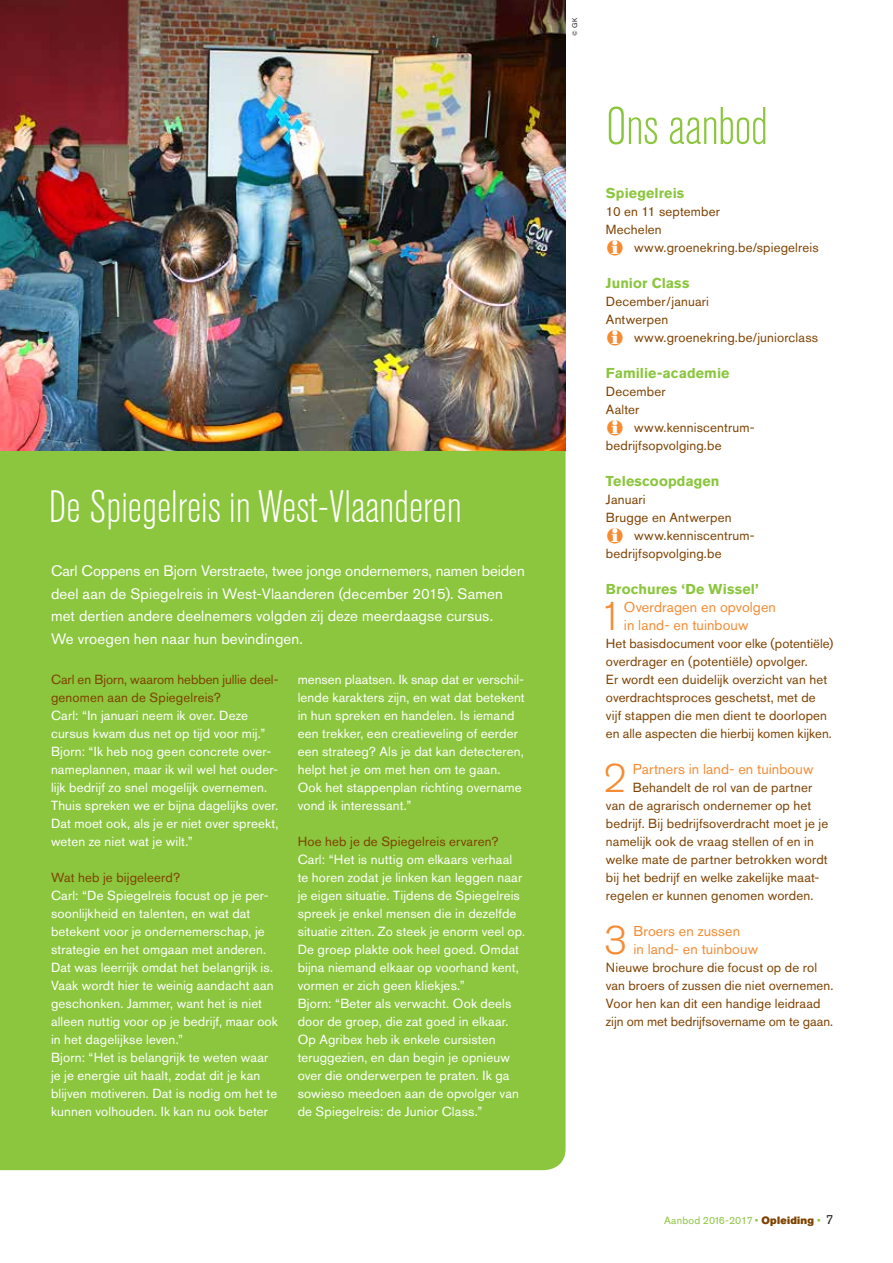
<style>
.page{position:relative;width:893px;height:1263px;background:#fff}
.page>*{position:absolute;margin:0;border:0;box-sizing:border-box;transform-origin:0 0}
.t1{font:300 condensed 52.5px "Akzidenz Grotesk Pro";letter-spacing:-.01em;color:#8bc63e}
.t2{font:300 condensed 45px "Akzidenz Grotesk Pro";color:#fff}
.t3{font:300 39.75px "Akzidenz Grotesk Pro";color:#f58b32}
.t4{font:15px/22.5px "Akzidenz Grotesk Pro";letter-spacing:.005em;color:#fff}
.t5{font:14.25px/18px "Akzidenz Grotesk Pro";letter-spacing:.01em;color:#f58b32}
.t6{font:700 14.25px "Akzidenz Grotesk Pro";letter-spacing:.005em;color:#8bc63e}
.t7{font:13.2px/18px "Akzidenz Grotesk Pro";letter-spacing:.015em;color:#fff}
.t8{font:13.2px/18px "Akzidenz Grotesk Pro";letter-spacing:.01em;color:#7e4200}
.t9{font:10.5px "Akzidenz Grotesk Pro";letter-spacing:.01em;color:#8bc63e}
.t10{font:6.75px "Akzidenz Grotesk Pro";color:#231f20}
.s1{font-family:"Akzidenz Grotesk Pro Super";color:#7e4200}
.s2{font-size:13.2px;color:#231f20}
</style>
<div class="page">
<div style="left:0;top:450px;width:566px;height:720px;background:#8bc63e"></div>
<img style="left:0;top:0;width:566px;height:450px">
<h2 class="t2" style="left:49px;top:477px;width:414px">De Spiegelreis in West-Vlaanderen</h2>
<p class="t4" style="left:51px;top:559px;width:475px">Carl Coppens en Bjorn Verstraete, twee jonge ondernemers, namen beiden deel aan de Spiegelreis in West-Vlaanderen (december 2015). Samen met dertien andere deelnemers volgden zij deze meerdaagse cursus.<br>We vroegen hen naar hun bevindingen.</p>
<p class="t8" style="left:51px;top:670px;width:229px">Carl en Bjorn, waarom hebben jullie deel&shy;genomen aan de Spiegelreis?</p>
<p class="t7" style="left:51px;top:706px;width:229px">Carl: “In januari neem ik over. Deze cursus kwam dus net op tijd voor mij.” Bjorn: “Ik heb nog geen concrete over&shy;nameplannen, maar ik wil wel het ouder&shy;lijk bedrijf zo snel mogelijk overnemen.<br>Thuis spreken we er bijna dagelijks over.<br>Dat moet ook, als je er niet over spreekt, weten ze niet wat je wilt.”</p>
<p class="t8" style="left:51px;top:868px;width:131px">Wat heb je bijgeleerd?</p>
<p class="t7" style="left:51px;top:886px;width:228px">Carl: “De Spiegelreis focust op je per&shy;soonlijkheid en talenten, en wat dat betekent voor je ondernemerschap, je strategie en het omgaan met anderen.<br>Dat was leerrijk omdat het belangrijk is.<br>Vaak wordt hier te weinig aandacht aan geschonken. Jammer, want het is niet alleen nuttig voor op je bedrijf, maar ook in het dagelijkse leven.”<br>Bjorn: “Het is belangrijk te weten waar je je energie uit haalt, zodat dit je kan blijven motiveren. Dat is nodig om het te kunnen volhouden. Ik kan nu ook beter</p>
<p class="t7" style="left:298px;top:670px;width:229px">mensen plaatsen. Ik snap dat er verschil&shy;lende karakters zijn, en wat dat betekent in hun spreken en handelen. Is iemand een trekker, een creatieveling of eerder een strateeg? Als je dat kan detecteren, helpt het je om met hen om te gaan.<br>Ook het stappenplan richting overname vond ik interessant.”</p>
<p class="t8" style="left:298px;top:832px;width:202px">Hoe heb je de Spiegelreis ervaren?</p>
<p class="t7" style="left:298px;top:850px;width:229px">Carl: “Het is nuttig om elkaars verhaal te horen zodat je linken kan leggen naar je eigen situatie. Tijdens de Spiegelreis spreek je enkel mensen die in dezelfde situatie zitten. Zo steek je enorm veel op.<br>De groep plakte ook heel goed. Omdat bijna niemand elkaar op voorhand kent, vormen er zich geen kliekjes.”<br>Bjorn: “Beter als verwacht. Ook deels door de groep, die zat goed in elkaar.<br>Op Agribex heb ik enkele cursisten teruggezien, en dan begin je opnieuw over die onderwerpen te praten. Ik ga sowieso meedoen aan de opvolger van de Spiegelreis: de Junior Class.”</p>
<p class="t10" style="left:570px;top:36px;width:20px;rotate:-90deg">© GK</p>
<h1 class="t1" style="left:606px;top:92px;width:164px">Ons aanbod</h1>
<p class="t6" style="left:606px;top:184px;width:80px">Spiegelreis</p>
<p class="t8" style="left:606px;top:202px;width:115px">10 en 11 september<br>Mechelen</p>
<p class="t8" style="left:634px;top:238px;width:186px">www.groenekring.be/spiegelreis</p>
<p class="t6" style="left:606px;top:274px;width:85px">Junior Class</p>
<p class="t8" style="left:606px;top:292px;width:105px">December/januari<br>Antwerpen</p>
<p class="t8" style="left:634px;top:328px;width:186px">www.groenekring.be/juniorclass</p>
<p class="t6" style="left:606px;top:364px;width:125px">Familie-academie</p>
<p class="t8" style="left:606px;top:382px;width:61px">December<br>Aalter</p>
<p class="t8" style="left:606px;top:418px;width:149px;text-indent:28px">www.kenniscentrum&shy;bedrijfsopvolging.be</p>
<p class="t6" style="left:606px;top:472px;width:115px">Telescoopdagen</p>
<p class="t8" style="left:606px;top:490px;width:41px">Januari</p>
<p class="t8" style="left:606px;top:508px;width:127px">Brugge en Antwerpen</p>
<p class="t8" style="left:634px;top:526px;width:121px">www.kenniscentrum-</p>
<p class="t8" style="left:606px;top:544px;width:117px">bedrijfsopvolging.be</p>
<p class="t6" style="left:606px;top:580px;width:154px">Brochures ‘De Wissel’</p>
<h3 class="t3" style="left:600px;top:590px;width:25px">1</h3>
<p class="t5" style="left:624px;top:598px;width:154px">Overdragen en opvolgen in land- en tuinbouw</p>
<p class="t8" style="left:606px;top:634px;width:229px">Het basisdocument voor elke (potentiële) overdrager en (potentiële) opvolger.<br>Er wordt een duidelijk overzicht van het overdrachtsproces geschetst, met de vijf stappen die men dient te doorlopen en alle aspecten die hierbij komen kijken.</p>
<h3 class="t3" style="left:604px;top:752px;width:25px">2</h3>
<p class="t5" style="left:633px;top:760px;width:182px">Partners in land- en tuinbouw</p>
<p class="t8" style="left:606px;top:778px;width:224px;text-indent:27px">Behandelt de rol van de partner van de agrarisch ondernemer op het bedrijf. Bij bedrijfsoverdracht moet je je namelijk ook de vraag stellen of en in welke mate de partner betrokken wordt bij het bedrijf en welke zakelijke maat&shy;regelen er kunnen genomen worden.</p>
<h3 class="t3" style="left:604px;top:914px;width:25px">3</h3>
<p class="t5" style="left:633px;top:922px;width:126px">Broers en zussen<br>in land- en tuinbouw</p>
<p class="t8" style="left:606px;top:958px;width:229px">Nieuwe brochure die focust op de rol van broers of zussen die niet overnemen.<br>Voor hen kan dit een handige leidraad zijn om met bedrijfsovername om te gaan.</p>
<p class="t9" style="left:664px;top:1214px;width:171px">Aanbod 2016-2017 • <span class="s1">Opleiding</span> • <span class="s2">7</span></p>
</div>
